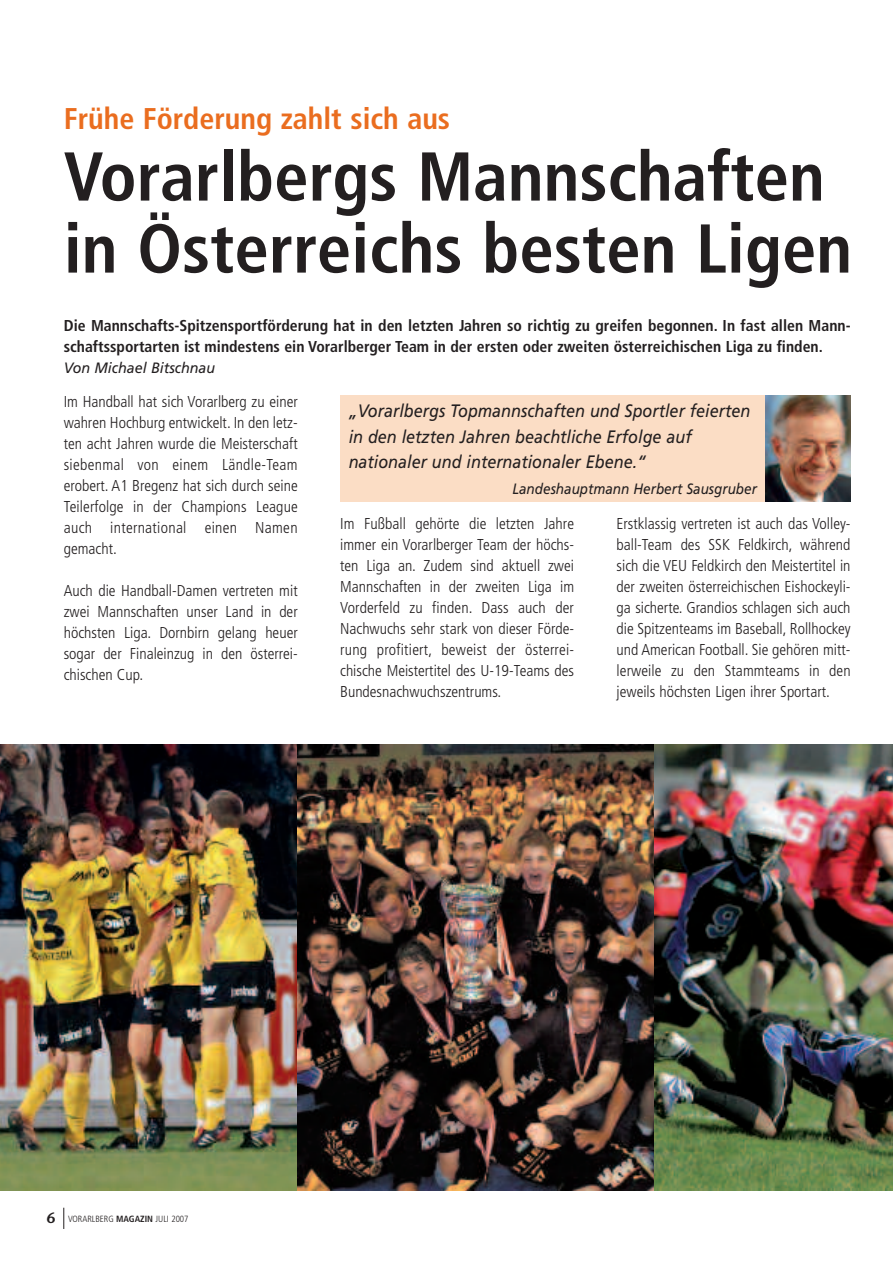
<style>
.page{position:relative;width:893px;height:1263px;background:#fff}
.page>*{position:absolute;margin:0;border:0;box-sizing:border-box;transform-origin:0 0}
.t1{font:700 condensed 69px/72px "Frutiger";color:#231f20}
.t2{font:700 condensed 30px "Frutiger";color:#ea6d1f}
.t3{font:italic 18px/25.5px "Frutiger";color:#231f20;scale:.9 1}
.t4{font:300 condensed 15.75px/21px "Frutiger";color:#231f20;text-align:justify}
.t5{font:700 condensed 15.75px/21px "Frutiger";color:#231f20}
.t6{font:italic 15px "Frutiger";color:#231f20;scale:.9 1}
.t7{font:italic 15px "Frutiger";color:#231f20;scale:.95 1}
.t8{font:300 condensed 9px "Frutiger";color:#231f20}
.s1{font-family:"Stone Sans";font-weight:600;font-stretch:normal;font-size:15px}
.s2{font-weight:700}
</style>
<div class="page">
<img style="left:0;top:744px;width:298px;height:447px">
<img style="left:298px;top:744px;width:357px;height:447px">
<img style="left:655px;top:744px;width:238px;height:447px">
<svg style="left:63px;top:1208px;width:1px;height:21px"></svg>
<div style="left:340px;top:395px;width:425px;height:107px;background:#fbddc5"></div>
<img style="left:765px;top:395px;width:85px;height:107px">
<h2 class="t2" style="left:64px;top:106px;width:388px">Frühe Förderung zahlt sich aus</h2>
<h1 class="t1" style="left:64px;top:146px;width:790px">Vorarlbergs Mannschaften in Österreichs besten Ligen</h1>
<p class="t5" style="left:64px;top:316px;width:788px">Die Mannschafts-Spitzensportförderung hat in den letzten Jahren so richtig zu greifen begonnen. In fast allen Mann&shy;schaftssportarten ist mindestens ein Vorarlberger Team in der ersten oder zweiten österreichischen Liga zu finden.</p>
<p class="t7" style="left:64px;top:361px;width:161px">Von Michael Bitschnau</p>
<p class="t4" style="left:64px;top:393px;width:235px">Im Handball hat sich Vorarlberg zu einer wahren Hochburg entwickelt. In den letz&shy;ten acht Jahren wurde die Meisterschaft siebenmal von einem Ländle-Team erobert. A1 Bregenz hat sich durch seine Teilerfolge in der Champions League auch international einen Namen gemacht.</p>
<p class="t4" style="left:64px;top:582px;width:235px">Auch die Handball-Damen vertreten mit zwei Mannschaften unser Land in der höchsten Liga. Dornbirn gelang heuer sogar der Finaleinzug in den österrei&shy;chischen Cup.</p>
<p class="t3" style="left:349px;top:400px;width:448px">„Vorarlbergs Topmannschaften und Sportler feierten in den letzten Jahren beachtliche Erfolge auf nationaler und internationaler Ebene.“</p>
<p class="t6" style="left:512px;top:483px;width:273px">Landeshauptmann Herbert Sausgruber</p>
<p class="t4" style="left:340px;top:514px;width:236px">Im Fußball gehörte die letzten Jahre immer ein Vorarlberger Team der höchs&shy;ten Liga an. Zudem sind aktuell zwei Mannschaften in der zweiten Liga im Vorderfeld zu finden. Dass auch der Nachwuchs sehr stark von dieser Förde&shy;rung profitiert, beweist der österrei&shy;chische Meistertitel des U-19-Teams des Bundesnachwuchszentrums.</p>
<p class="t4" style="left:617px;top:514px;width:236px">Erstklassig vertreten ist auch das Volley&shy;ball-Team des SSK Feldkirch, während sich die VEU Feldkirch den Meistertitel in der zweiten österreichischen Eishockeyli&shy;ga sicherte. Grandios schlagen sich auch die Spitzenteams im Baseball, Rollhockey und American Football. Sie gehören mitt&shy;lerweile zu den Stammteams in den jeweils höchsten Ligen ihrer Sportart.</p>
<p class="t8" style="left:47px;top:1215px;width:143px"><span class="s1">6</span> VORARLBERG <span class="s2">MAGAZIN</span> JULI 2007</p>
</div>
